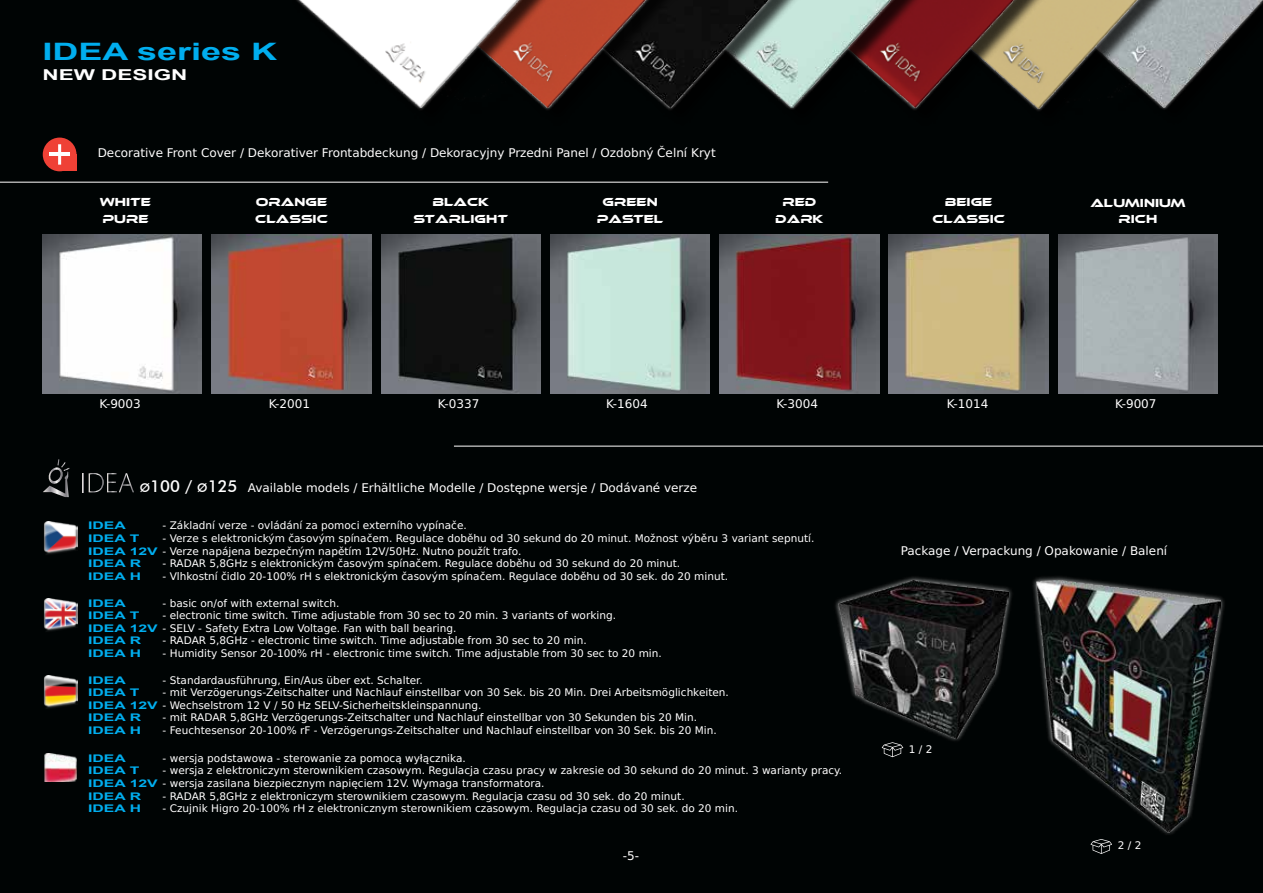
<style>
.page{position:relative;width:1263px;height:893px;background:#000404}
.page>*{position:absolute;margin:0;border:0;box-sizing:border-box;transform-origin:0 0}
.t1{font:700 24px "Arial";color:#00aeef;scale:1.5 1}
.t2{font:500 16.5px "Futura BT";color:#fff}
.t3{font:700 15px "Arial";color:#fff;scale:1.5 1}
.t4{font:12px "TOMEX";color:#fff}
.t5{font:12px/16.5px "Ethnocentric Rg";color:#fff;text-align:center}
.t6{font:10.5px "TOMEX";color:#fff}
.t7{font:700 10.5px/12.6px "Arial";color:#00aeef;scale:1.5 1}
.s1{font-size:12px}
</style>
<div class="page">
<img style="left:889px;top:234px;width:159px;height:160px">
<img style="left:43px;top:234px;width:159px;height:160px">
<img style="left:720px;top:234px;width:159px;height:160px">
<img style="left:381px;top:234px;width:159px;height:160px">
<img style="left:212px;top:234px;width:159px;height:160px">
<img style="left:1058px;top:234px;width:160px;height:160px">
<img style="left:550px;top:234px;width:160px;height:160px">
<div style="left:1035px;top:0;width:228px;height:125px;background:#000"></div>
<img style="left:1178px;top:0;width:85px;height:96px">
<div style="left:908px;top:0;width:270px;height:126px;background:#000;opacity:.75"></div>
<div style="left:903px;top:0;width:260px;height:111px;background:#fff;opacity:.75"></div>
<img style="left:1055px;top:0;width:104px;height:108px">
<div style="left:785px;top:0;width:270px;height:126px;background:#000;opacity:.75"></div>
<div style="left:779px;top:0;width:261px;height:111px;background:#fff;opacity:.75"></div>
<img style="left:932px;top:0;width:104px;height:108px">
<div style="left:662px;top:0;width:270px;height:125px;background:#000;opacity:.75"></div>
<div style="left:657px;top:0;width:260px;height:111px;background:#fff;opacity:.75"></div>
<img style="left:810px;top:0;width:103px;height:108px">
<div style="left:540px;top:0;width:270px;height:126px;background:#000;opacity:.75"></div>
<div style="left:535px;top:0;width:260px;height:111px;background:#fff;opacity:.75"></div>
<img style="left:687px;top:0;width:104px;height:108px">
<div style="left:417px;top:0;width:270px;height:126px;background:#000;opacity:.75"></div>
<div style="left:412px;top:0;width:260px;height:111px;background:#fff;opacity:.75"></div>
<img style="left:561px;top:0;width:108px;height:108px">
<div style="left:291px;top:0;width:270px;height:126px;background:#000;opacity:.75"></div>
<div style="left:285px;top:0;width:260px;height:111px;background:#fff;opacity:.75"></div>
<img style="left:288px;top:0;width:254px;height:108px">
<svg style="left:83px;top:473px;width:51px;height:19px"></svg>
<svg style="left:43px;top:459px;width:27px;height:38px"></svg>
<img style="left:44px;top:599px;width:33px;height:33px">
<img style="left:44px;top:676px;width:34px;height:33px">
<img style="left:44px;top:754px;width:33px;height:28px">
<img style="left:44px;top:521px;width:34px;height:34px">
<div style="left:43px;top:138px;width:34px;height:33px;background:#ef4136;border-radius:50%"></div>
<div style="left:60px;top:154px;width:17px;height:17px;background:#ef4136"></div>
<hr style="left:49px;top:153px;width:21px;height:3px;background:#fff">
<hr style="left:58px;top:144px;width:3px;height:21px;background:#fff">
<hr style="left:0;top:182px;width:828px;height:1px;background:#fff">
<hr style="left:454px;top:446px;width:809px;height:1px;background:#fff">
<div style="left:833px;top:575px;width:180px;height:168px;background:#fff;opacity:.75"></div>
<img style="left:836px;top:581px;width:172px;height:157px">
<div style="left:1031px;top:575px;width:195px;height:261px;background:#fff;opacity:.75"></div>
<img style="left:1037px;top:581px;width:183px;height:251px">
<svg style="left:882px;top:742px;width:21px;height:15px"></svg>
<svg style="left:1090px;top:839px;width:22px;height:15px"></svg>
<h1 class="t1" style="left:43px;top:35px;width:158px">IDEA series K</h1>
<h3 class="t3" style="left:43px;top:64px;width:98px">NEW DESIGN</h3>
<p class="t4" style="left:98px;top:143px;width:619px">Decorative Front Cover / Dekorativer Frontabdeckung / Dekoracyjny Przedni Panel / Ozdobný Čelní Kryt</p>
<p class="t5" style="left:100px;top:194px;width:53px;text-align:left">WHITE<br>PURE</p>
<p class="t5" style="left:255px;top:194px;width:74px;text-align:left">ORANGE<br>CLASSIC</p>
<p class="t5" style="left:932px;top:194px;width:74px">BEIGE<br>CLASSIC</p>
<p class="t5" style="left:413px;top:194px;width:96px">BLACK<br>STARLIGHT</p>
<p class="t5" style="left:1090px;top:194px;width:97px">ALUMINIUM<br>RICH</p>
<p class="t5" style="left:597px;top:194px;width:68px">GREEN<br>PASTEL</p>
<p class="t5" style="left:775px;top:194px;width:50px">RED<br>DARK</p>
<p class="t4" style="left:99px;top:394px;width:43px">K-9003</p>
<p class="t4" style="left:269px;top:394px;width:43px">K-2001</p>
<p class="t4" style="left:438px;top:394px;width:43px">K-0337</p>
<p class="t4" style="left:606px;top:394px;width:43px">K-1604</p>
<p class="t4" style="left:776px;top:394px;width:43px">K-3004</p>
<p class="t4" style="left:947px;top:394px;width:43px">K-1014</p>
<p class="t4" style="left:1115px;top:394px;width:43px">K-9007</p>
<h2 class="t2" style="left:140px;top:476px;width:99px"><span class="s1">Ø</span>100 / <span class="s1">Ø</span>125</h2>
<p class="t4" style="left:248px;top:478px;width:451px">Available models / Erhältliche Modelle / Dostępne wersje / Dodávané verze</p>
<p class="t7" style="left:88px;top:520px;width:48px">IDEA<br>IDEA T<br>IDEA 12V<br>IDEA R<br>IDEA H</p>
<p class="t6" style="left:163px;top:517px;width:306px">- Základní verze - ovládání za pomoci externího vypínače.</p>
<p class="t6" style="left:163px;top:530px;width:653px">- Verze s elektronickým časovým spínačem. Regulace doběhu od 30 sekund do 20 minut. Možnost výběru 3 variant sepnutí.</p>
<p class="t6" style="left:163px;top:542px;width:360px">- Verze napájena bezpečným napětím 12V/50Hz. Nutno použít trafo.</p>
<p class="t6" style="left:163px;top:555px;width:519px">- RADAR 5,8GHz s elektronickým časovým spínačem. Regulace doběhu od 30 sekund do 20 minut.</p>
<p class="t6" style="left:163px;top:567px;width:567px">- Vlhkostní čidlo 20-100% rH s elektronickým časovým spínačem. Regulace doběhu od 30 sek. do 20 minut.</p>
<p class="t6" style="left:163px;top:594px;width:178px">- basic on/of with external switch.</p>
<p class="t6" style="left:163px;top:607px;width:455px">- electronic time switch. Time adjustable from 30 sec to 20 min. 3 variants of working.</p>
<p class="t6" style="left:163px;top:619px;width:295px">- SELV - Safety Extra Low Voltage. Fan with ball bearing.</p>
<p class="t6" style="left:163px;top:632px;width:426px">- RADAR 5,8GHz - electronic time switch. Time adjustable from 30 sec to 20 min.</p>
<p class="t6" style="left:163px;top:645px;width:501px">- Humidity Sensor 20-100% rH - electronic time switch. Time adjustable from 30 sec to 20 min.</p>
<p class="t6" style="left:163px;top:671px;width:262px">- Standardausführung, Ein/Aus über ext. Schalter.</p>
<p class="t6" style="left:163px;top:684px;width:568px">- mit Verzögerungs-Zeitschalter und Nachlauf einstellbar von 30 Sek. bis 20 Min. Drei Arbeitsmöglichkeiten.</p>
<p class="t6" style="left:163px;top:697px;width:320px">- Wechselstrom 12 V / 50 Hz SELV-Sicherheitskleinspannung.</p>
<p class="t6" style="left:163px;top:709px;width:536px">- mit RADAR 5,8GHz Verzögerungs-Zeitschalter und Nachlauf einstellbar von 30 Sekunden bis 20 Min.</p>
<p class="t6" style="left:163px;top:722px;width:556px">- Feuchtesensor 20-100% rF - Verzögerungs-Zeitschalter und Nachlauf einstellbar von 30 Sek. bis 20 Min.</p>
<p class="t6" style="left:163px;top:750px;width:305px">- wersja podstawowa - sterowanie za pomocą wyłącznika.</p>
<p class="t6" style="left:163px;top:762px;width:681px">- wersja z elektroniczym sterownikiem czasowym. Regulacja czasu pracy w zakresie od 30 sekund do 20 minut. 3 warianty pracy.</p>
<p class="t6" style="left:163px;top:775px;width:383px">- wersja zasilana biezpiecznym napięciem 12V. Wymaga transformatora.</p>
<p class="t6" style="left:163px;top:787px;width:524px">- RADAR 5,8GHz z elektroniczym sterownikiem czasowym. Regulacja czasu od 30 sek. do 20 minut.</p>
<p class="t6" style="left:163px;top:800px;width:577px">- Czujnik Higro 20-100% rH z elektronicznym sterownikiem czasowym. Regulacja czasu od 30 sek. do 20 min.</p>
<p class="t7" style="left:88px;top:597px;width:48px">IDEA<br>IDEA T<br>IDEA 12V<br>IDEA R<br>IDEA H</p>
<p class="t7" style="left:88px;top:674px;width:48px">IDEA<br>IDEA T<br>IDEA 12V<br>IDEA R<br>IDEA H</p>
<p class="t7" style="left:88px;top:752px;width:48px">IDEA<br>IDEA T<br>IDEA 12V<br>IDEA R<br>IDEA H</p>
<p class="t4" style="left:623px;top:846px;width:18px">-5-</p>
<p class="t4" style="left:901px;top:540px;width:268px">Package / Verpackung / Opakowanie / Balení</p>
<p class="t6" style="left:909px;top:741px;width:25px">1 / 2</p>
<p class="t6" style="left:1118px;top:837px;width:25px">2 / 2</p>
</div>
